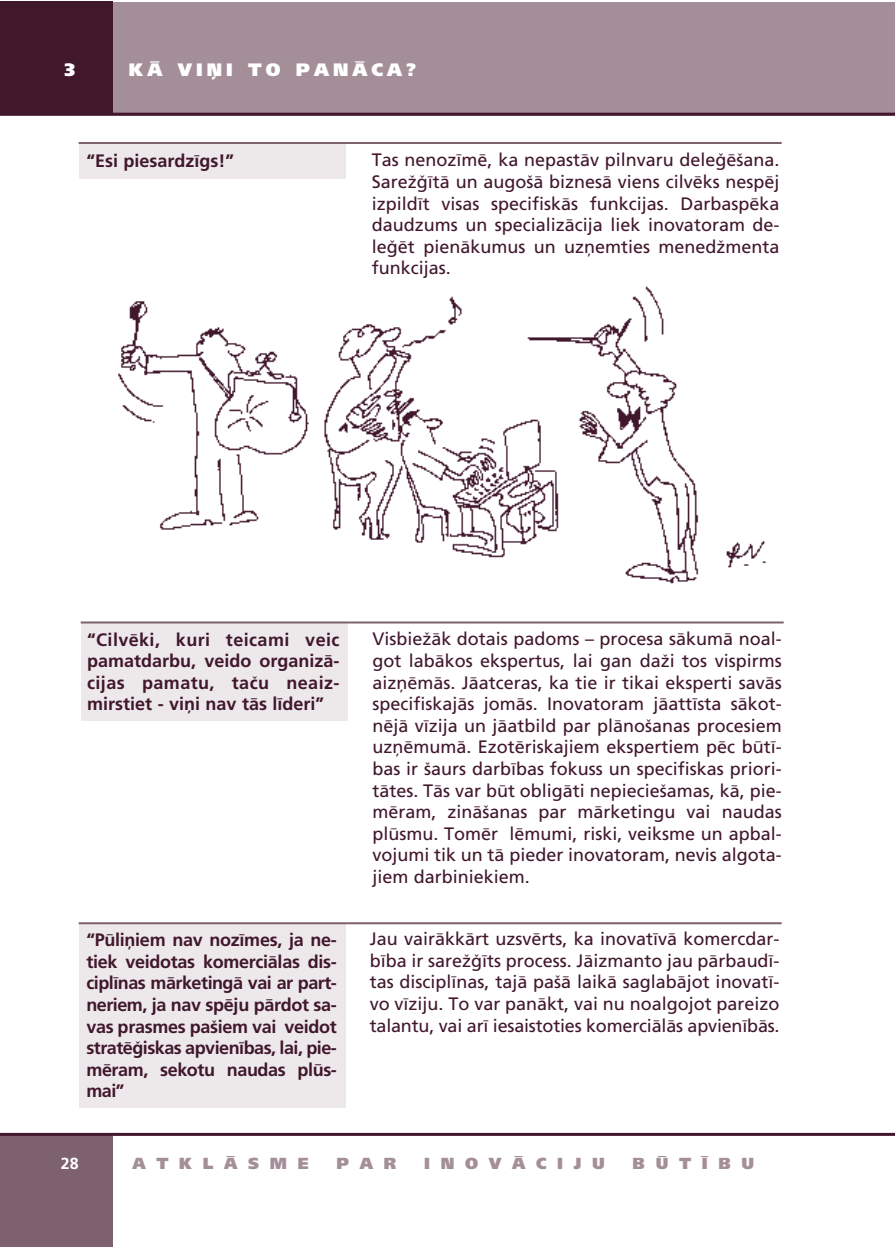
<style>
.page{position:relative;width:896px;height:1248px;background:#fff}
.page>*{position:absolute;margin:0;border:0;box-sizing:border-box;transform-origin:0 0}
.t1{font:18px/21.6px "Frutiger Lat Plain";color:#41172c;text-align:justify}
.t2{font:700 18px/21.6px "Frutiger Lat";color:#41172c;text-align:justify}
.t3{font:900 18px "Frutiger Lat";letter-spacing:.22em;color:#fff}
.t4{font:900 16px "Frutiger Lat";letter-spacing:.665em;color:#a48f99}
.t5{font:700 16px "Frutiger Lat";color:#fff}
</style>
<div class="page">
<div style="left:0;top:2px;width:895px;height:114px;background:#a48f99"></div>
<div style="left:0;top:1px;width:113px;height:114px;background:#41172c"></div>
<div style="left:0;top:1135px;width:113px;height:112px;background:#7e616f"></div>
<hr style="left:0;top:1133px;width:895px;height:3px;background:#41172c">
<hr style="left:0;top:113px;width:895px;height:3px;background:#41172c">
<div style="left:79px;top:924px;width:266px;height:184px;background:#ede9eb"></div>
<hr style="left:79px;top:922px;width:703px;height:2px;background:#7e616f">
<div style="left:81px;top:624px;width:266px;height:97px;background:#ede9eb"></div>
<hr style="left:81px;top:621px;width:703px;height:2px;background:#7e616f">
<div style="left:79px;top:144px;width:266px;height:35px;background:#ede9eb"></div>
<hr style="left:79px;top:142px;width:703px;height:2px;background:#7e616f">
<img style="left:118px;top:286px;width:648px;height:298px">
<p class="t3" style="left:64px;top:63px;width:12px">3</p>
<p class="t3" style="left:129px;top:62px;width:289px">KÅ VIˆI TO PANÅCA?</p>
<p class="t2" style="left:86px;top:152px;width:149px">“Esi piesardzîgs!”</p>
<p class="t1" style="left:372px;top:151px;width:409px">Tas nenozîmé, ka nepaståv pilnvaru dele©éßana.<br>SareΩ©îtå un augoßå bizneså viens cilvéks nespéj izpildît visas specifiskås funkcijas. Darbaspéka daudzums un specializåcija liek inovatoram de&shy;le©ét pienåkumus un uzñemties menedΩmenta funkcijas.</p>
<p class="t2" style="left:87px;top:630px;width:254px">“Cilvéki, kuri teicami veic pamatdarbu, veido organizå&shy;cijas pamatu, taçu neaiz&shy;mirstiet - viñi nav tås lîderi”</p>
<p class="t1" style="left:372px;top:630px;width:411px">VisbieΩåk dotais padoms – procesa såkumå noal&shy;got labåkos ekspertus, lai gan daΩi tos vispirms aizñémås. Jåatceras, ka tie ir tikai eksperti savås specifiskajås jomås. Inovatoram jåattîsta såkot&shy;néjå vîzija un jåatbild par plånoßanas procesiem uzñémumå. Ezotériskajiem ekspertiem péc bütî&shy;bas ir ßaurs darbîbas fokuss un specifiskas priori&shy;tåtes. Tås var büt obligåti nepiecießamas, kå, pie&shy;méram, zinåßanas par mårketingu vai naudas plüsmu. Tomér lémumi, riski, veiksme un apbal&shy;vojumi tik un tå pieder inovatoram, nevis algota&shy;jiem darbiniekiem.</p>
<p class="t2" style="left:86px;top:931px;width:252px">“Püliñiem nav nozîmes, ja ne&shy;tiek veidotas komerciålas dis&shy;ciplînas mårketingå vai ar part&shy;neriem, ja nav spéju pårdot sa&shy;vas prasmes paßiem vai veidot straté©iskas apvienîbas, lai, pie&shy;méram, sekotu naudas plüs&shy;mai”</p>
<p class="t1" style="left:370px;top:930px;width:411px">Jau vairåkkårt uzsvérts, ka inovatîvå komercdar&shy;bîba ir sareΩ©îts process. Jåizmanto jau pårbaudî&shy;tas disciplînas, tajå paßå laikå saglabåjot inovatî&shy;vo vîziju. To var panåkt, vai nu noalgojot pareizo talantu, vai arî iesaistoties komerciålås apvienîbås.</p>
<p class="t5" style="left:61px;top:1157px;width:19px">28</p>
<p class="t4" style="left:133px;top:1157px;width:178px">ATKLÅSME</p>
<p class="t4" style="left:337px;top:1157px;width:61px">PAR</p>
<p class="t4" style="left:424px;top:1157px;width:182px">INOVÅCIJU</p>
<p class="t4" style="left:633px;top:1157px;width:123px">BËTÈBU</p>
</div>
